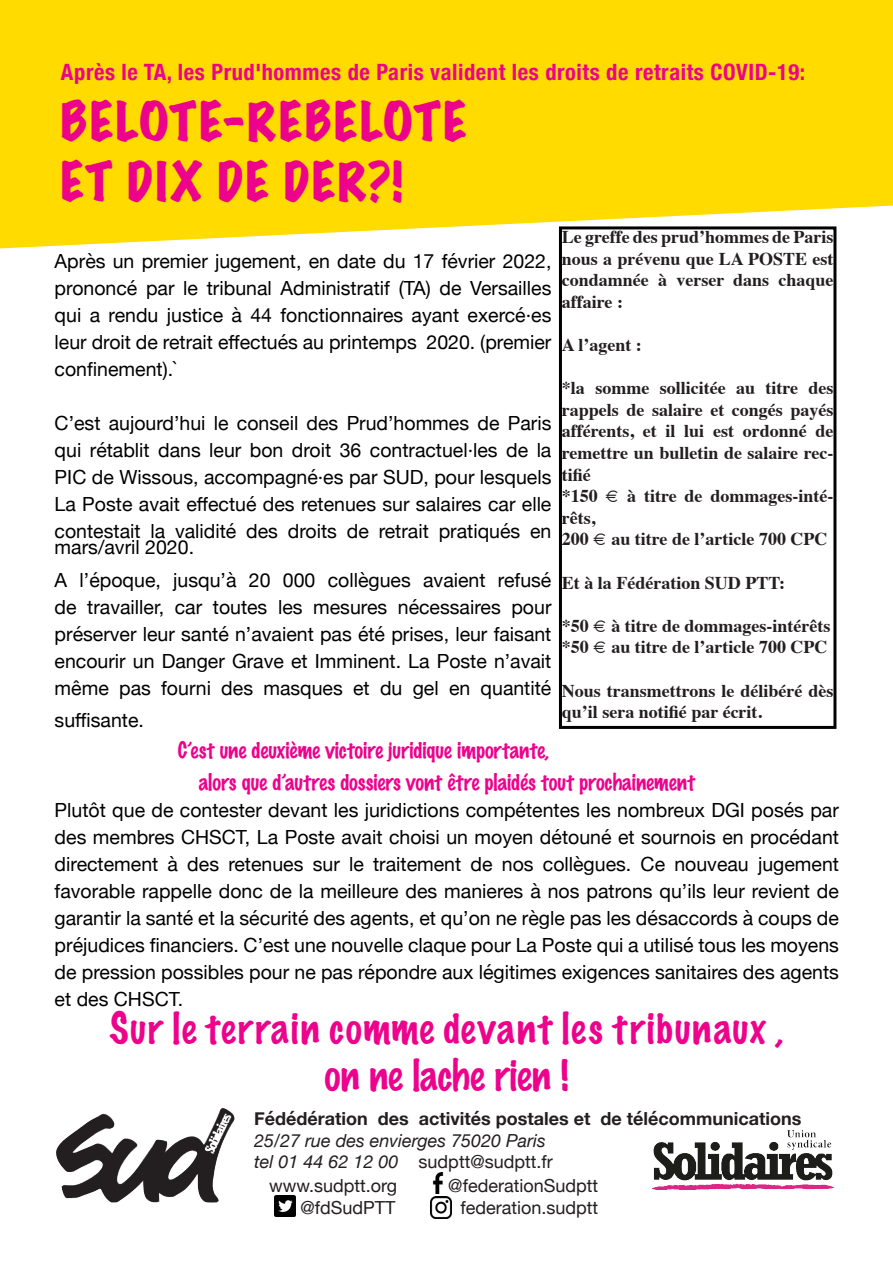
<style>
.page{position:relative;width:893px;height:1263px;background:#fff}
.page>*{position:absolute;margin:0;border:0;box-sizing:border-box;transform-origin:0 0}
.t1{font:expanded 48px "Marker Felt";letter-spacing:.055em;color:#ed028c}
.t2{font:100 39px "Marker Felt";letter-spacing:.04em;color:#ed028c}
.t3{font:100 39px "Marker Felt";letter-spacing:-.005em;color:#ed028c}
.t4{font:700 condensed 22.5px "Helvetica Neue";letter-spacing:.025em;color:#ed028c}
.t5{font:100 21px "Marker Felt";letter-spacing:-.005em;color:#ed028c}
.t6{font:19.5px/27px "Helvetica Neue";color:#000;text-align:justify}
.t7{font:700 18px/21.6px "Times";color:#231f20;text-align:justify}
.t8{font:18px "Helvetica Neue";color:#231f20}
.t9{font:700 18px "Helvetica Neue";color:#231f20}
.t10{font:italic 18px "Helvetica Neue";color:#231f20}
.s1{font-style:italic}
</style>
<div class="page">
<svg style="left:0;top:0;width:893px;height:248px;background:#fedd14"></svg>
<img style="left:432px;top:1172px;width:12px;height:21px">
<img style="left:274px;top:1195px;width:21px;height:21px">
<img style="left:431px;top:1197px;width:21px;height:21px">
<img style="left:56px;top:1108px;width:179px;height:95px">
<img style="left:652px;top:1131px;width:181px;height:58px">
<div style="left:559px;top:226px;width:277px;height:503px;border:3px solid #000"></div>
<p class="t4" style="left:61px;top:53px;width:746px">Après le TA, les Prud'hommes de Paris valident les droits de retraits COVID-19:</p>
<p class="t1" style="left:61px;top:84px;width:407px">BELOTE-REBELOTE</p>
<p class="t1" style="left:61px;top:144px;width:343px">ET DIX DE DER?!</p>
<p class="t7" style="left:562px;top:224px;width:273px">Le greffe des prud’hommes de Paris nous a prévenu que LA POSTE est condamnée à verser dans chaque affaire :</p>
<p class="t7" style="left:562px;top:332px;width:82px">A l’agent :</p>
<p class="t7" style="left:562px;top:375px;width:273px">*la somme sollicitée au titre des rappels de salaire et congés payés afférents, et il lui est ordonné de remettre un bulletin de salaire rec&shy;tifié</p>
<p class="t7" style="left:562px;top:483px;width:273px">*150 € à titre de dommages-inté&shy;rêts,</p>
<p class="t7" style="left:562px;top:527px;width:267px">200 € au titre de l’article 700 CPC</p>
<p class="t7" style="left:562px;top:570px;width:225px">Et à la Fédération SUD PTT:</p>
<p class="t7" style="left:562px;top:613px;width:270px">*50 € à titre de dommages-intérêts</p>
<p class="t7" style="left:562px;top:635px;width:267px">*50 € au titre de l’article 700 CPC</p>
<p class="t7" style="left:562px;top:678px;width:273px">Nous transmettrons le délibéré dès qu’il sera notifié par écrit.</p>
<p class="t6" style="left:55px;top:248px;width:498px">Après un premier jugement, en date du 17 février 2022, prononcé par le tribunal Administratif (TA) de Versailles qui a rendu justice à 44 fonctionnaires ayant exercé·es leur droit de retrait effectués au printemps 2020. (premier confinement).`</p>
<p class="t6" style="left:55px;top:410px;width:498px">C’est aujourd’hui le conseil des Prud’hommes de Paris qui rétablit dans leur bon droit 36 contractuel·les de la PIC de Wissous, accompagné·es par SUD, pour lesquels La Poste avait effectué des retenues sur salaires car elle contestait la validité des droits de retrait pratiqués en</p>
<p class="t6" style="left:55px;top:535px;width:141px">mars/avril 2020.</p>
<p class="t6" style="left:55px;top:568px;width:498px">A l’époque, jusqu’à 20 000 collègues avaient refusé de travailler, car toutes les mesures nécessaires pour préserver leur santé n’avaient pas été prises, leur faisant encourir un Danger Grave et Imminent. La Poste n’avait même pas fourni des masques et du gel en quantité</p>
<p class="t6" style="left:55px;top:707px;width:91px">suffisante.</p>
<p class="t5" style="left:178px;top:733px;width:373px">C’est une deuxième victoire juridique importante,</p>
<p class="t5" style="left:199px;top:765px;width:498px">alors que d’autres dossiers vont être plaidés tout prochainement</p>
<p class="t6" style="left:55px;top:797px;width:786px">Plutôt que de contester devant les juridictions compétentes les nombreux DGI posés par des membres CHSCT, La Poste avait choisi un moyen détouné et sournois en procédant directement à des retenues sur le traitement de nos collègues. Ce nouveau jugement favorable rappelle donc de la meilleure des manieres à nos patrons qu’ils leur revient de garantir la santé et la sécurité des agents, et qu’on ne règle pas les désaccords à coups de préjudices financiers. C’est une nouvelle claque pour La Poste qui a utilisé tous les moyens de pression possibles pour ne pas répondre aux légitimes exigences sanitaires des agents et des CHSCT.</p>
<p class="t2" style="left:110px;top:997px;width:675px">Sur le terrain comme devant les tribunaux ,</p>
<p class="t3" style="left:324px;top:1044px;width:246px">on ne lache rien !</p>
<p class="t9" style="left:254px;top:1105px;width:549px">Fédédération des activités postales et de télécommunications</p>
<p class="t10" style="left:254px;top:1127px;width:293px">25/27 rue des envierges 75020 Paris</p>
<p class="t8" style="left:254px;top:1149px;width:300px"><span class="s1">tel 01 44 62 12 00</span> sudptt@sudptt.fr</p>
<p class="t8" style="left:269px;top:1172px;width:129px">www.sudptt.org</p>
<p class="t8" style="left:448px;top:1172px;width:151px">@federationSudptt</p>
<p class="t8" style="left:300px;top:1194px;width:97px">@fdSudPTT</p>
<p class="t8" style="left:461px;top:1194px;width:139px">federation.sudptt</p>
</div>
